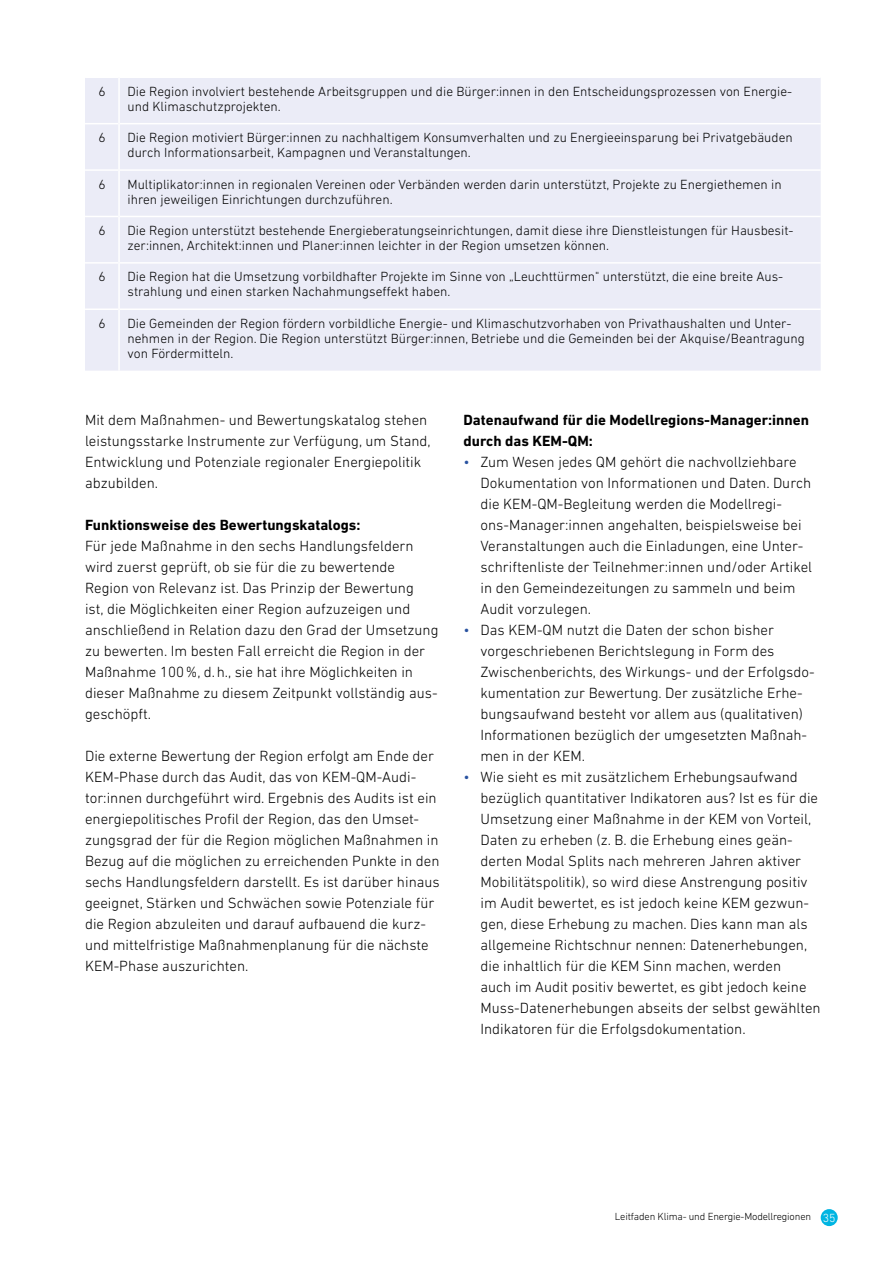
<style>
.page{position:relative;width:893px;height:1263px;background:#fff}
.page>*{position:absolute;margin:0;border:0;box-sizing:border-box;transform-origin:0 0}
.Fliess{font:300 15px/21px "DIN Next LT Pro";color:#000}
.Fliess-2{font:700 15px/21px "DIN Next LT Pro";color:#000}
.td_Tabellentext{font:300 13.5px/15px "DIN Next LT Pro";color:#000}
.t1{font:300 10.5px "DIN Next LT Pro";letter-spacing:-.015em;color:#000}
.s1{color:#2852a0}
.s2{font-size:12px;color:#fff}
</style>
<div class="page">
<div style="left:821px;top:1209px;width:17px;height:17px;background:#00b5e2;border-radius:50%"></div>
<div style="left:85px;top:78px;width:736px;height:293px;background:#ebecf7"></div>
<hr style="left:118px;top:77px;width:2px;height:47px;background:#fff">
<hr style="left:85px;top:123px;width:33px;height:1px;background:#fff">
<hr style="left:120px;top:123px;width:701px;height:1px;background:#fff">
<hr style="left:118px;top:124px;width:2px;height:46px;background:#fff">
<hr style="left:85px;top:169px;width:33px;height:2px;background:#fff">
<hr style="left:120px;top:169px;width:701px;height:2px;background:#fff">
<hr style="left:118px;top:170px;width:2px;height:46px;background:#fff">
<hr style="left:85px;top:216px;width:33px;height:1px;background:#fff">
<hr style="left:120px;top:216px;width:701px;height:1px;background:#fff">
<hr style="left:118px;top:216px;width:2px;height:47px;background:#fff">
<hr style="left:85px;top:262px;width:33px;height:2px;background:#fff">
<hr style="left:120px;top:262px;width:701px;height:2px;background:#fff">
<hr style="left:118px;top:263px;width:2px;height:46px;background:#fff">
<hr style="left:85px;top:308px;width:33px;height:2px;background:#fff">
<hr style="left:120px;top:308px;width:701px;height:2px;background:#fff">
<hr style="left:118px;top:309px;width:2px;height:62px;background:#fff">
<p class="td_Tabellentext" style="left:98px;top:84px;width:9px">6</p>
<p class="td_Tabellentext" style="left:128px;top:84px;width:666px">Die Region involviert bestehende Arbeitsgruppen und die Bürger:innen in den Entscheidungsprozessen von Energie&shy;und Klimaschutzprojekten.</p>
<p class="td_Tabellentext" style="left:98px;top:130px;width:9px">6</p>
<p class="td_Tabellentext" style="left:128px;top:130px;width:667px">Die Region motiviert Bürger:innen zu nachhaltigem Konsumverhalten und zu Energieeinsparung bei Privatgebäuden durch Informationsarbeit, Kampagnen und Veranstaltungen.</p>
<p class="td_Tabellentext" style="left:98px;top:176px;width:9px">6</p>
<p class="td_Tabellentext" style="left:128px;top:176px;width:656px">Multiplikator:innen in regionalen Vereinen oder Verbänden werden darin unterstützt, Projekte zu Energiethemen in ihren jeweiligen Einrichtungen durchzuführen.</p>
<p class="td_Tabellentext" style="left:98px;top:223px;width:9px">6</p>
<p class="td_Tabellentext" style="left:128px;top:223px;width:667px">Die Region unterstützt bestehende Energieberatungseinrichtungen, damit diese ihre Dienstleistungen für Hausbesit&shy;zer:innen, Architekt:innen und Planer:innen leichter in der Region umsetzen können.</p>
<p class="td_Tabellentext" style="left:98px;top:269px;width:9px">6</p>
<p class="td_Tabellentext" style="left:128px;top:269px;width:657px">Die Region hat die Umsetzung vorbildhafter Projekte im Sinne von „Leuchttürmen" unterstützt, die eine breite Aus&shy;strahlung und einen starken Nachahmungseffekt haben.</p>
<p class="td_Tabellentext" style="left:98px;top:316px;width:9px">6</p>
<p class="td_Tabellentext" style="left:128px;top:316px;width:679px">Die Gemeinden der Region fördern vorbildliche Energie- und Klimaschutzvorhaben von Privathaushalten und Unter&shy;nehmen in der Region. Die Region unterstützt Bürger:innen, Betriebe und die Gemeinden bei der Akquise/Beantragung von Fördermitteln.</p>
<p class="Fliess" style="left:85px;top:409px;width:347px">Mit dem Maßnahmen- und Bewertungskatalog stehen leistungsstarke Instrumente zur Verfügung, um Stand, Entwicklung und Potenziale regionaler Energiepolitik abzubilden.</p>
<p class="Fliess-2" style="left:85px;top:514px;width:277px">Funktionsweise des Bewertungskatalogs:</p>
<p class="Fliess" style="left:85px;top:535px;width:355px">Für jede Maßnahme in den sechs Handlungsfeldern wird zuerst geprüft, ob sie für die zu bewertende Region von Relevanz ist. Das Prinzip der Bewertung<br>ist, die Möglichkeiten einer Region aufzuzeigen und anschließend in Relation dazu den Grad der Umsetzung zu bewerten. Im besten Fall erreicht die Region in der Maßnahme 100%, d.h., sie hat ihre Möglichkeiten in dieser Maßnahme zu diesem Zeitpunkt vollständig aus&shy;geschöpft.</p>
<p class="Fliess" style="left:85px;top:745px;width:356px">Die externe Bewertung der Region erfolgt am Ende der KEM-Phase durch das Audit, das von KEM-QM-Audi&shy;tor:innen durchgeführt wird. Ergebnis des Audits ist ein energiepolitisches Profil der Region, das den Umset&shy;zungsgrad der für die Region möglichen Maßnahmen in Bezug auf die möglichen zu erreichenden Punkte in den sechs Handlungsfeldern darstellt. Es ist darüber hinaus geeignet, Stärken und Schwächen sowie Potenziale für die Region abzuleiten und darauf aufbauend die kurz&shy;und mittelfristige Maßnahmenplanung für die nächste KEM-Phase auszurichten.</p>
<p class="Fliess-2" style="left:463px;top:409px;width:347px">Datenaufwand für die Modellregions-Manager:innen durch das KEM-QM:</p>
<p class="Fliess" style="left:480px;top:451px;width:333px;text-indent:-17px"><span class="s1">•</span> Zum Wesen jedes QM gehört die nachvollziehbare Dokumentation von Informationen und Daten. Durch die KEM-QM-Begleitung werden die Modellregi&shy;ons-Manager:innen angehalten, beispielsweise bei Veranstaltungen auch die Einladungen, eine Unter&shy;schriftenliste der Teilnehmer:innen und/oder Artikel in den Gemeindezeitungen zu sammeln und beim Audit vorzulegen.</p>
<p class="Fliess" style="left:480px;top:619px;width:336px;text-indent:-17px"><span class="s1">•</span> Das KEM-QM nutzt die Daten der schon bisher vorgeschriebenen Berichtslegung in Form des Zwischenberichts, des Wirkungs- und der Erfolgsdo&shy;kumentation zur Bewertung. Der zusätzliche Erhe&shy;bungsaufwand besteht vor allem aus (qualitativen)<br>Informationen bezüglich der umgesetzten Maßnah&shy;men in der KEM.</p>
<p class="Fliess" style="left:480px;top:766px;width:342px;text-indent:-17px"><span class="s1">•</span> Wie sieht es mit zusätzlichem Erhebungsaufwand bezüglich quantitativer Indikatoren aus? Ist es für die Umsetzung einer Maßnahme in der KEM von Vorteil, Daten zu erheben (z. B. die Erhebung eines geän&shy;derten Modal Splits nach mehreren Jahren aktiver Mobilitätspolitik), so wird diese Anstrengung positiv im Audit bewertet, es ist jedoch keine KEM gezwun&shy;gen, diese Erhebung zu machen. Dies kann man als allgemeine Richtschnur nennen: Datenerhebungen, die inhaltlich für die KEM Sinn machen, werden<br>auch im Audit positiv bewertet, es gibt jedoch keine Muss-Datenerhebungen abseits der selbst gewählten Indikatoren für die Erfolgsdokumentation.</p>
<p class="t1" style="left:615px;top:1211px;width:222px">Leitfaden Klima- und Energie-Modellregionen <span class="s2">35</span></p>
</div>
